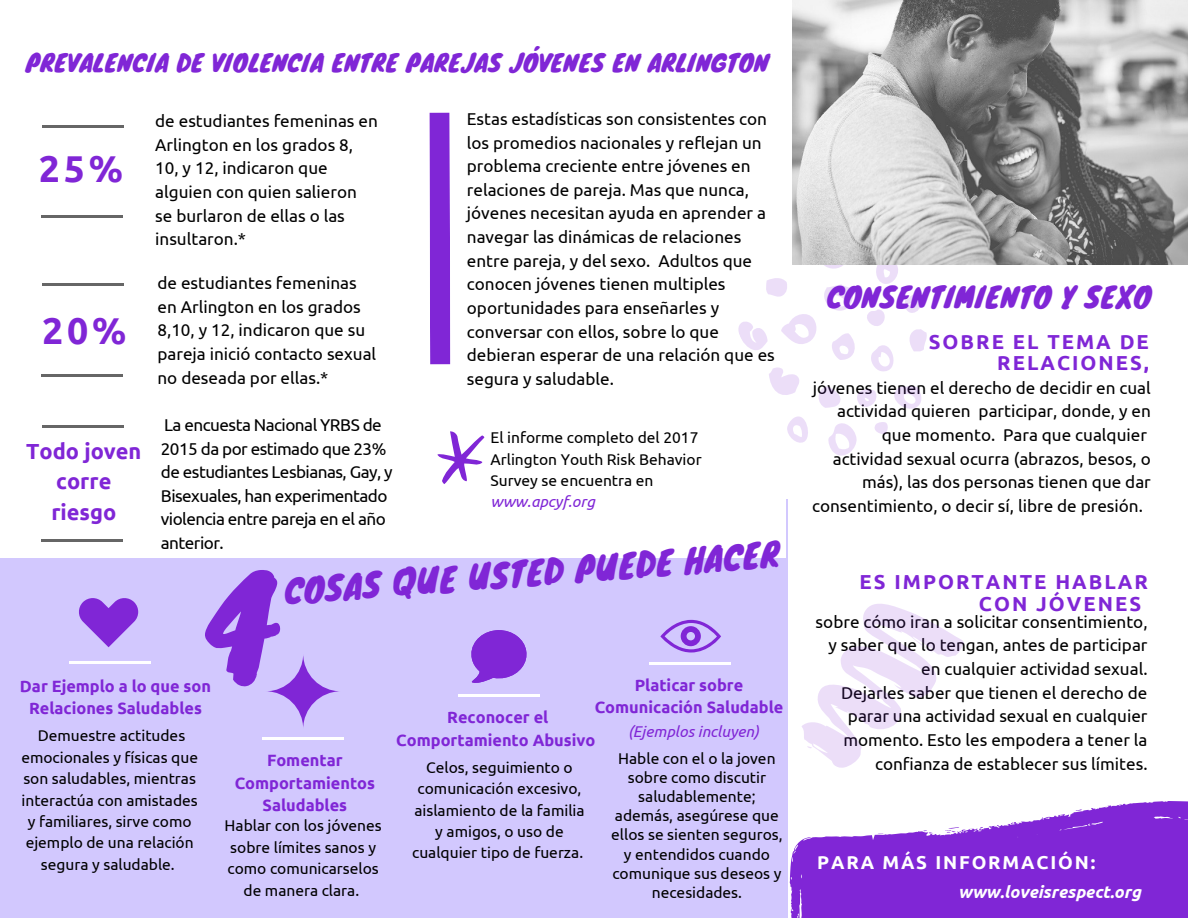
<style>
.page{position:relative;width:1188px;height:918px;background:#fff}
.page>*{position:absolute;margin:0;border:0;box-sizing:border-box;transform-origin:0 0}
.t1{font:700 37.35px "Ubuntu";color:#8026d6}
.t2{font:32.7px "Knewave";color:#8026d6}
.t3{font:28.05px "Knewave";letter-spacing:.02em;color:#8026d6}
.t4{font:23.4px "Knewave";letter-spacing:.02em;color:#8026d6}
.t5{font:700 21.75px/30.3px "Ubuntu";color:#8026d6;text-align:center}
.t6{font:700 20.25px/21.3px "Ubuntu";letter-spacing:.1em;color:#8026d6;text-align:right}
.t7{font:700 18.75px "Ubuntu";letter-spacing:.1em;color:#fff}
.t8{font:17.1px/23.7px "Ubuntu";color:#000}
.t9{font:17.1px/23.7px "Ubuntu";letter-spacing:-.03em;color:#000}
.t10{font:italic 700 17.1px "Ubuntu";color:#fff}
.t11{font:700 16.35px/22.5px "Ubuntu";color:#8026d6;text-align:center}
.t12{font:15.6px/21.3px "Ubuntu";color:#000;text-align:center}
.t13{font:italic 15.6px "Ubuntu";color:#8026d6}
</style>
<div class="page">
<div style="left:0;top:500px;width:787px;height:418px;background:#d2c8fe"></div>
<div style="left:0;top:0;width:786px;height:558px;background:#fff"></div>
<hr style="left:42px;top:425px;width:15px;height:3px;background:#666">
<hr style="left:108px;top:425px;width:15px;height:3px;background:#666">
<hr style="left:57px;top:425px;width:52px;height:3px;background:#666">
<hr style="left:41px;top:539px;width:15px;height:3px;background:#666">
<hr style="left:107px;top:539px;width:15px;height:3px;background:#666">
<hr style="left:56px;top:539px;width:51px;height:3px;background:#666">
<svg style="left:437px;top:431px;width:48px;height:53px"></svg>
<svg style="left:738px;top:264px;width:195px;height:192px"></svg>
<hr style="left:42px;top:125px;width:15px;height:3px;background:#666">
<hr style="left:108px;top:125px;width:15px;height:3px;background:#666">
<hr style="left:57px;top:125px;width:52px;height:3px;background:#666">
<hr style="left:41px;top:215px;width:15px;height:3px;background:#666">
<hr style="left:107px;top:215px;width:15px;height:3px;background:#666">
<hr style="left:56px;top:215px;width:51px;height:3px;background:#666">
<svg style="left:42px;top:284px;width:15px;height:2px"></svg>
<svg style="left:109px;top:284px;width:14px;height:2px"></svg>
<hr style="left:57px;top:284px;width:52px;height:2px;background:#666">
<svg style="left:41px;top:375px;width:15px;height:2px"></svg>
<svg style="left:107px;top:375px;width:15px;height:2px"></svg>
<hr style="left:56px;top:375px;width:51px;height:2px;background:#666">
<svg style="left:429px;top:113px;width:21px;height:251px"></svg>
<svg style="left:79px;top:598px;width:59px;height:49px"></svg>
<svg style="left:69px;top:662px;width:15px;height:2px"></svg>
<svg style="left:136px;top:662px;width:14px;height:2px"></svg>
<hr style="left:84px;top:662px;width:52px;height:2px;background:#fff">
<hr style="left:263px;top:737px;width:15px;height:3px;background:#fff">
<hr style="left:329px;top:737px;width:15px;height:3px;background:#fff">
<hr style="left:277px;top:737px;width:52px;height:3px;background:#fff">
<svg style="left:650px;top:663px;width:14px;height:2px"></svg>
<svg style="left:716px;top:663px;width:15px;height:2px"></svg>
<hr style="left:664px;top:663px;width:52px;height:2px;background:#fff">
<hr style="left:458px;top:694px;width:16px;height:3px;background:#fff">
<hr style="left:524px;top:694px;width:16px;height:3px;background:#fff">
<hr style="left:473px;top:694px;width:52px;height:3px;background:#fff">
<svg style="left:266px;top:654px;width:75px;height:75px"></svg>
<svg style="left:471px;top:630px;width:55px;height:53px"></svg>
<svg style="left:660px;top:620px;width:61px;height:32px"></svg>
<svg style="left:790px;top:801px;width:398px;height:117px;fill:#8026d6"></svg>
<img style="left:792px;top:0;width:396px;height:264px">
<svg style="left:802px;top:604px;width:162px;height:164px"></svg>
<svg style="left:266px;top:659px;width:20px;height:30px"></svg>
<h3 class="t4" style="left:26px;top:44px;width:745px">PREVALENCIA DE VIOLENCIA ENTRE PAREJAS JÓVENES EN ARLINGTON</h3>
<h1 class="t1" style="left:39px;top:148px;width:86px">25%</h1>
<h1 class="t1" style="left:42px;top:310px;width:86px">20%</h1>
<p class="t5" style="left:26px;top:436px;width:117px">Todo joven corre riesgo</p>
<p class="t8" style="left:467px;top:107px;width:309px">Estas estadísticas son consistentes con los promedios nacionales y reflejan un problema creciente entre jóvenes en relaciones de pareja. Mas que nunca, jóvenes necesitan ayuda en aprender a navegar las dinámicas de relaciones entre pareja, y del sexo. Adultos que conocen jóvenes tienen multiples oportunidades para enseñarles y conversar con ellos, sobre lo que debieran esperar de una relación que es segura y saludable.</p>
<p class="t8" style="left:155px;top:109px;width:224px">de estudiantes femeninas en<br>Arlington en los grados 8,<br>10, y 12, indicaron que alguien con quien salieron se burlaron de ellas o las insultaron.*</p>
<p class="t8" style="left:158px;top:271px;width:220px">de estudiantes femeninas en Arlington en los grados<br>8,10, y 12, indicaron que su pareja inició contacto sexual no deseada por ellas.*</p>
<p class="t9" style="left:161px;top:413px;width:233px">La encuesta Nacional YRBS de<br>2015 da por estimado que 23% de estudiantes Lesbianas, Gay, y<br>Bisexuales, han experimentado violencia entre pareja en el año anterior.</p>
<p class="t12" style="left:490px;top:427px;width:213px;text-align:left">El informe completo del 2017<br>Arlington Youth Risk Behavior<br>Survey se encuentra en</p>
<p class="t13" style="left:490px;top:493px;width:106px">www.apcyf.org</p>
<h2 class="t2" style="left:282px;top:564px;width:498px;rotate:-4deg">COSAS QUE USTED PUEDE HACER</h2>
<p class="t11" style="left:20px;top:675px;width:193px">Dar Ejemplo a lo que son<br>Relaciones Saludables</p>
<p class="t12" style="left:21px;top:725px;width:178px">Demuestre actitudes emocionales y físicas que son saludables, mientras interactúa con amistades y familiares, sirve como ejemplo de una relación segura y saludable.</p>
<p class="t11" style="left:235px;top:749px;width:142px">Fomentar<br>Comportamientos<br>Saludables</p>
<p class="t12" style="left:225px;top:815px;width:159px">Hablar con los jóvenes sobre límites sanos y como comunicarselos de manera clara.</p>
<p class="t11" style="left:595px;top:673px;width:190px">Platicar sobre<br>Comunicación Saludable</p>
<p class="t13" style="left:628px;top:722px;width:133px">(Ejemplos incluyen)</p>
<p class="t12" style="left:611px;top:749px;width:173px;line-height:19.2px">Hable con el o la joven sobre como discutir saludablemente; además, asegúrese que ellos se sienten seguros, y entendidos cuando comunique sus deseos y necesidades.</p>
<p class="t11" style="left:396px;top:706px;width:201px">Reconocer el<br>Comportamiento Abusivo</p>
<p class="t12" style="left:412px;top:756px;width:174px">Celos, seguimiento o comunicación excesivo, aislamiento de la familia y amigos, o uso de cualquier tipo de fuerza.</p>
<h3 class="t3" style="left:827px;top:275px;width:326px">CONSENTIMIENTO Y SEXO</h3>
<p class="t6" style="left:929px;top:330px;width:222px">SOBRE EL TEMA DE<br>RELACIONES,</p>
<p class="t8" style="left:813px;top:376px;width:339px">jóvenes tienen el derecho de decidir en cual</p>
<p class="t8" style="left:837px;top:399px;width:315px">actividad quieren participar, donde, y en</p>
<p class="t8" style="left:882px;top:423px;width:267px">que momento. Para que cualquier</p>
<p class="t8" style="left:833px;top:446px;width:320px">actividad sexual ocurra (abrazos, besos, o</p>
<p class="t8" style="left:862px;top:470px;width:290px">más), las dos personas tienen que dar</p>
<p class="t8" style="left:812px;top:494px;width:332px">consentimiento, o decir sí, libre de presión.</p>
<p class="t6" style="left:979px;top:571px;width:171px;text-align:left;text-indent:-119px">ES IMPORTANTE HABLAR<br>CON JÓVENES</p>
<p class="t8" style="left:816px;top:610px;width:333px;text-align:right">sobre cómo iran a solicitar consentimiento, y saber que lo tengan, antes de participar en cualquier actividad sexual.<br>Dejarles saber que tienen el derecho de parar una actividad sexual en cualquier momento. Esto les empodera a tener la confianza de establecer sus límites.</p>
<p class="t7" style="left:817px;top:852px;width:280px">PARA MÁS INFORMACIÓN:</p>
<p class="t10" style="left:958px;top:882px;width:184px">www.loveisrespect.org</p>
</div>
